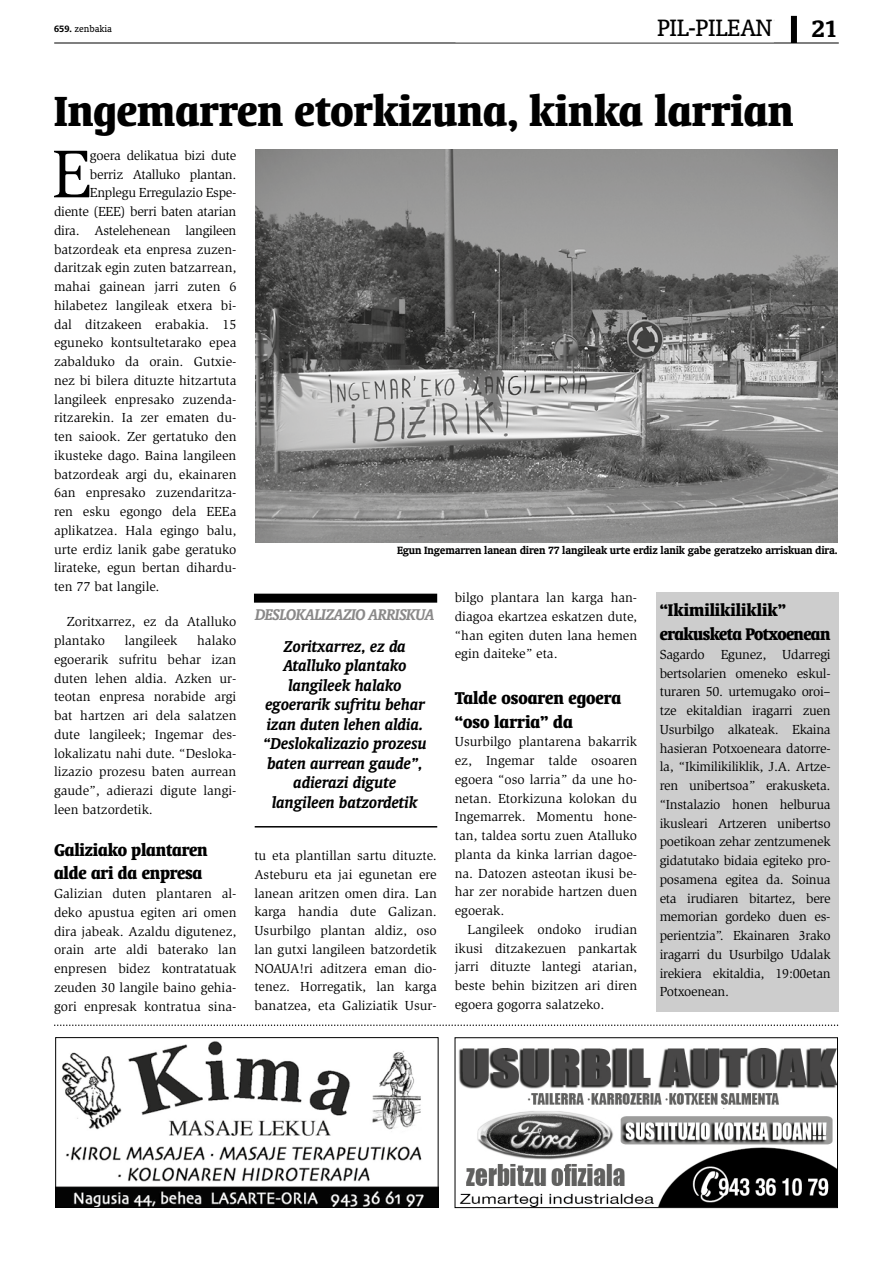
<style>
.page{position:relative;width:893px;height:1263px;background:#fff}
.page>*{position:absolute;margin:0;border:0;box-sizing:border-box;transform-origin:0 0}
.t1{font:69.45px "Slimbach";color:#000}
.t2{font:700 condensed 48px "Oranda BT";color:#000}
.t3{font:27px "Oranda BT";letter-spacing:-.01em;color:#000}
.t4{font:700 27px "Oranda BT";color:#000}
.t5{font:700 condensed 19.5px/23.4px "Oranda BT";letter-spacing:-.01em;color:#000}
.t6{font:700 condensed 19.2px/24px "Oranda BT";letter-spacing:-.03em;color:#000}
.t7{font:italic 700 18px/19.5px "Oranda BT";color:#000;text-align:center}
.t8{font:italic 700 17.7px "Oranda BT";letter-spacing:-.04em;color:#8a8989}
.t9{font:13.5px/18.8px "Slimbach";color:#000;text-align:justify}
.t10{font:13.5px "Slimbach";letter-spacing:-.02em;color:#000}
.t11{font:700 12px "Oranda BT";letter-spacing:-.01em;color:#000}
.t12{font:10.5px "Oranda BT";color:#000}
.s1{font-weight:700}
</style>
<div class="page">
<hr style="left:54px;top:43px;width:785px;height:1px;background:#000">
<div style="left:791px;top:16px;width:6px;height:27px;background:#000"></div>
<img style="left:58px;top:1041px;width:378px;height:164px">
<div style="left:56px;top:1037px;width:382px;height:170px;border:1px solid #000"></div>
<img style="left:458px;top:1048px;width:378px;height:158px">
<div style="left:455px;top:1037px;width:383px;height:171px;border:1px solid #000"></div>
<svg style="left:55px;top:1024px;width:783px;height:2px"></svg>
<img style="left:255px;top:150px;width:583px;height:392px">
<div style="left:254px;top:594px;width:183px;height:9px;background:#000"></div>
<hr style="left:255px;top:826px;width:182px;height:1px;background:#000">
<div style="left:656px;top:592px;width:182px;height:419px;background:#cdcdcd"></div>
<p class="t12" style="left:54px;top:23px;width:59px"><span class="s1">659.</span> zenbakia</p>
<h3 class="t3" style="left:657px;top:12px;width:117px">PIL-PILEAN</h3>
<h3 class="t4" style="left:812px;top:13px;width:28px">21</h3>
<h2 class="t2" style="left:54px;top:83px;width:741px">Ingemarren etorkizuna, kinka larrian</h2>
<h1 class="t1" style="left:51px;top:134px;width:41px">E</h1>
<p class="t10" style="left:90px;top:148px;width:148px">goera delikatua bizi dute</p>
<p class="t10" style="left:90px;top:166px;width:148px">berriz Atalluko plantan.</p>
<p class="t10" style="left:90px;top:185px;width:148px">Enplegu Erregulazio Espe-</p>
<p class="t10" style="left:54px;top:204px;width:184px">diente (EEE) berri baten atarian</p>
<p class="t10" style="left:54px;top:223px;width:184px">dira. Astelehenean langileen</p>
<p class="t9" style="left:54px;top:240px;width:184px">batzordeak eta enpresa zuzen-</p>
<p class="t9" style="left:54px;top:258px;width:184px">daritzak egin zuten batzarrean,</p>
<p class="t9" style="left:54px;top:277px;width:184px">mahai gainean jarri zuten 6</p>
<p class="t9" style="left:54px;top:296px;width:184px">hilabetez langileak etxera bi-</p>
<p class="t9" style="left:54px;top:315px;width:184px">dal ditzakeen erabakia. 15</p>
<p class="t9" style="left:54px;top:334px;width:184px">eguneko kontsultetarako epea</p>
<p class="t9" style="left:54px;top:352px;width:184px">zabalduko da orain. Gutxie-</p>
<p class="t9" style="left:54px;top:371px;width:184px">nez bi bilera dituzte hitzartuta</p>
<p class="t9" style="left:54px;top:390px;width:184px">langileek enpresako zuzenda-</p>
<p class="t9" style="left:54px;top:409px;width:184px">ritzarekin. Ia zer ematen du-</p>
<p class="t9" style="left:54px;top:427px;width:184px">ten saiook. Zer gertatuko den</p>
<p class="t9" style="left:54px;top:446px;width:184px">ikusteke dago. Baina langileen</p>
<p class="t9" style="left:54px;top:465px;width:184px">batzordeak argi du, ekainaren</p>
<p class="t9" style="left:54px;top:484px;width:184px">6an enpresako zuzendaritza-</p>
<p class="t9" style="left:54px;top:502px;width:184px">ren esku egongo dela EEEa</p>
<p class="t9" style="left:54px;top:521px;width:184px">aplikatzea. Hala egingo balu,</p>
<p class="t9" style="left:54px;top:540px;width:184px">urte erdiz lanik gabe geratuko</p>
<p class="t9" style="left:54px;top:559px;width:184px">lirateke, egun bertan dihardu-</p>
<p class="t9" style="left:54px;top:577px;width:107px">ten 77 bat langile.</p>
<p class="t9" style="left:54px;top:613px;width:184px;text-indent:13px">Zoritxarrez, ez da Atalluko plantako</p>
<p class="t9" style="left:54px;top:631px;width:184px;text-indent:143px">halako egoerarik sufritu behar izan duten lehen aldia. Azken ur&shy;teotan enpresa norabide argi bat hartzen ari dela salatzen dute langileek; Ingemar des&shy;lokalizatu nahi dute. “Desloka&shy;lizazio prozesu baten aurrean gaude”, adierazi digute langi&shy;leen batzordetik.</p>
<h3 class="t5" style="left:54px;top:838px;width:155px">Galiziako plantaren alde ari da enpresa</h3>
<p class="t9" style="left:54px;top:884px;width:184px">Galizian duten plantaren al&shy;deko apustua egiten ari omen dira jabeak. Azaldu digutenez, orain arte aldi baterako lan enpresen bidez kontratatuak zeuden 30 langile baino gehia&shy;gori enpresak kontratua sina-</p>
<p class="t9" style="left:125px;top:631px;width:54px">langileek</p>
<p class="t11" style="left:397px;top:544px;width:442px">Egun Ingemarren lanean diren 77 langileak urte erdiz lanik gabe geratzeko arriskuan dira.</p>
<h3 class="t8" style="left:255px;top:604px;width:181px">DESLOKALIZAZIO ARRISKUA</h3>
<h3 class="t7" style="left:263px;top:636px;width:165px">Zoritxarrez, ez da<br>Atalluko plantako langileek halako egoerarik sufritu behar izan duten lehen aldia. “Deslokalizazio prozesu baten aurrean gaude”, adierazi digute langileen batzordetik</h3>
<p class="t9" style="left:254px;top:846px;width:184px">tu eta plantillan sartu dituzte.<br>Asteburu eta jai egunetan ere lanean aritzen omen dira. Lan karga handia dute Galizan.<br>Usurbilgo plantan aldiz, oso lan gutxi langileen batzordetik NOAUA!ri aditzera eman dio&shy;tenez. Horregatik, lan karga banatzea, eta Galiziatik Usur-</p>
<p class="t9" style="left:455px;top:588px;width:184px">bilgo plantara lan karga han&shy;diagoa ekartzea eskatzen dute, “han egiten duten lana hemen egin daiteke” eta.</p>
<h3 class="t5" style="left:455px;top:686px;width:168px">Talde osoaren egoera “oso larria” da</h3>
<p class="t9" style="left:455px;top:732px;width:184px">Usurbilgo plantarena bakarrik ez, Ingemar talde osoaren egoera “oso larria” da une ho&shy;netan. Etorkizuna kolokan du Ingemarrek. Momentu hone&shy;tan, taldea sortu zuen Atalluko planta da kinka larrian dagoe&shy;na. Datozen asteotan ikusi be&shy;har zer norabide hartzen duen egoerak.</p>
<p class="t9" style="left:455px;top:920px;width:184px;text-indent:13px">Langileek ondoko irudian ikusi ditzakezuen pankartak jarri dituzte lantegi atarian, beste behin bizitzen ari diren egoera gogorra salatzeko.</p>
<h3 class="t6" style="left:660px;top:598px;width:172px">“Ikimilikiliklik” erakusketa Potxoenean</h3>
<p class="t9" style="left:660px;top:645px;width:172px">Sagardo Egunez, Udarregi bertsolarien omeneko eskul&shy;turaren 50. urtemugako oroi– tze ekitaldian iragarri zuen Usurbilgo alkateak. Ekaina hasieran Potxoeneara datorre&shy;la, “Ikimilikiliklik, J.A. Artze&shy;ren unibertsoa” erakusketa. “Instalazio honen helburua ikusleari Artzeren unibertso poetikoan zehar zentzumenek gidatutako bidaia egiteko pro&shy;posamena egitea da. Soinua eta irudiaren bitartez, bere memorian gordeko duen es&shy;perientzia”. Ekainaren 3rako iragarri du Usurbilgo Udalak irekiera ekitaldia, 19:00etan Potxoenean.</p>
</div>
